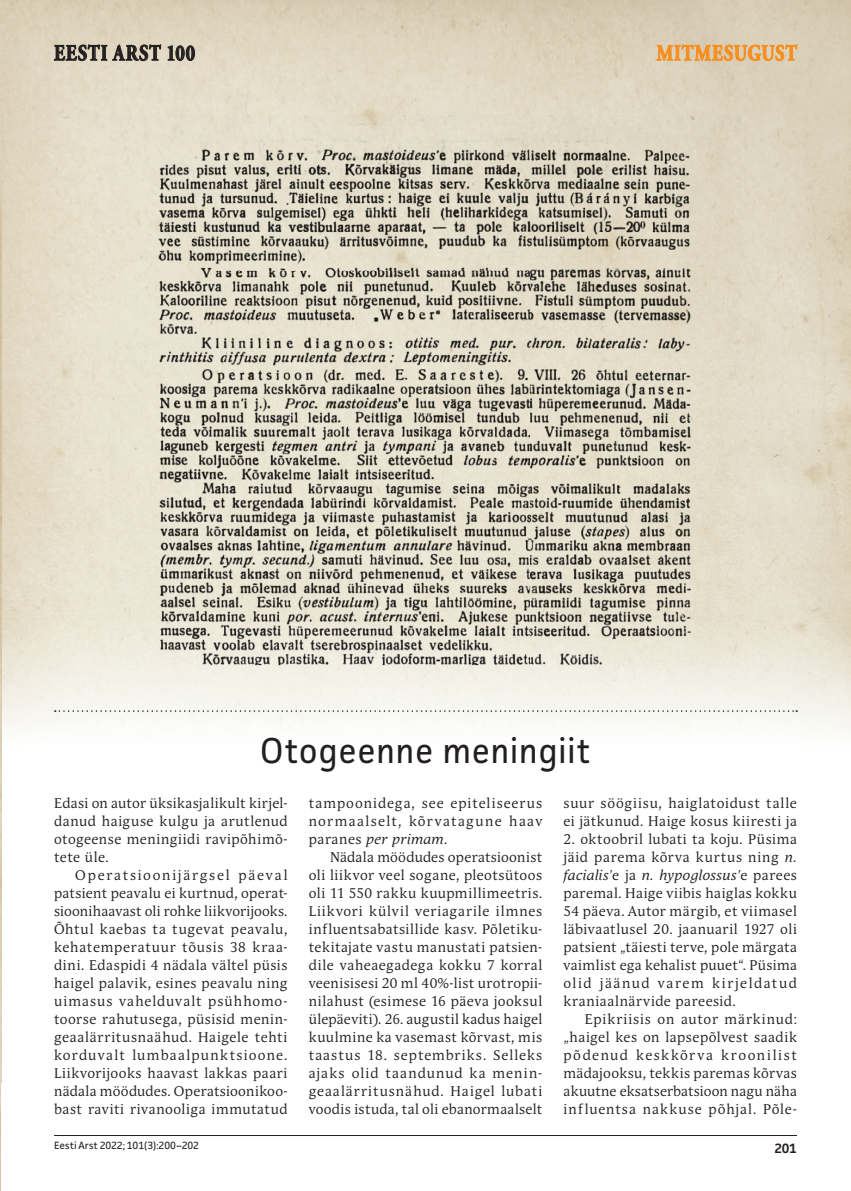
<style>
.page{position:relative;width:851px;height:1191px;background:#fff}
.page>*{position:absolute;margin:0;border:0;box-sizing:border-box;transform-origin:0 0}
.t1{font:36px "Facit";letter-spacing:.015em;color:#231f20;scale:.95 1}
.t2{font:700 22.5px "Adobe Garamond Pro";letter-spacing:.065em;color:#231f20;scale:.8 1}
.t3{font:700 22.5px "Adobe Garamond Pro";letter-spacing:.05em;color:#f68e1e;scale:.8 1}
.t4{font:13.95px/18px "Andulka Book Pro";letter-spacing:.055em;color:#231f20;text-align:justify}
.t5{font:600 13.5px "Facit";color:#231f20}
.t6{font:10.5px "Facit";letter-spacing:-.005em;color:#231f20}
.s1{font-style:italic}
</style>
<div class="page">
<img style="left:0;top:1082px;width:1px;height:109px">
<img style="left:1px;top:0;width:159px;height:671px">
<img style="left:740px;top:154px;width:110px;height:517px">
<img style="left:0;top:0;width:1px;height:1082px">
<img style="left:110px;top:115px;width:630px;height:566px">
<hr style="left:54px;top:1135px;width:742px;height:1px;background:#231f20">
<svg style="left:55px;top:710px;width:742px;height:2px"></svg>
<h2 class="t2" style="left:54px;top:40px;width:177px">EESTI ARST 100</h2>
<h2 class="t3" style="left:656px;top:40px;width:177px">MITMESUGUST</h2>
<h1 class="t1" style="left:260px;top:728px;width:350px">Otogeenne meningiit</h1>
<p class="t4" style="left:54px;top:794px;width:235px">Edasi on autor üksikasjalikult kirjel&shy;danud haiguse kulgu ja arutlenud otogeense meningiidi ravipõhimõ&shy;tete üle.</p>
<p class="t4" style="left:54px;top:866px;width:235px;text-indent:21px">Operatsioonijärgsel päeval patsient peavalu ei kurtnud, operat&shy;sioonihaavast oli rohke liikvorijooks.<br>Õhtul kaebas ta tugevat peavalu, kehatemperatuur tõusis 38 kraa&shy;dini. Edaspidi 4 nädala vältel püsis haigel palavik, esines peavalu ning uimasus vahelduvalt psühhomo&shy;toorse rahutusega, püsisid menin&shy;geaalärritusnaähud. Haigele tehti korduvalt lumbaalpunktsioone.<br>Liikvorijooks haavast lakkas paari nädala möödudes. Operatsioonikoo&shy;bast raviti rivanooliga immutatud</p>
<p class="t4" style="left:309px;top:794px;width:235px">tampoonidega, see epiteliseerus normaalselt, kõrvatagune haav paranes <span class="s1">per primam</span>.</p>
<p class="t4" style="left:309px;top:848px;width:235px;text-indent:21px">Nädala möödudes operatsioonist oli liikvor veel sogane, pleotsütoos oli 11 550 rakku kuupmillimeetris.<br>Liikvori külvil veriagarile ilmnes influentsabatsillide kasv. Põletiku&shy;tekitajate vastu manustati patsien&shy;dile vaheaegadega kokku 7 korral veenisisesi 20 ml 40%-list urotropii&shy;nilahust (esimese 16 päeva jooksul ülepäeviti). 26. augustil kadus haigel kuulmine ka vasemast kõrvast, mis taastus 18. septembriks. Selleks ajaks olid taandunud ka menin&shy;geaalärritusnähud. Haigel lubati voodis istuda, tal oli ebanormaalselt</p>
<p class="t4" style="left:563px;top:794px;width:235px">suur söögiisu, haiglatoidust talle ei jätkunud. Haige kosus kiiresti ja</p>
<p class="t4" style="left:563px;top:830px;width:235px">2. oktoobril lubati ta koju. Püsima jäid parema kõrva kurtus ning <span class="s1">n. facialis</span>’e ja <span class="s1">n. hypoglossus</span>’e parees paremal. Haige viibis haiglas kokku 54 päeva. Autor märgib, et viimasel läbivaatlusel 20. jaanuaril 1927 oli patsient „täiesti terve, pole märgata vaimlist ega kehalist puuet“. Püsima olid jäänud varem kirjeldatud kraniaalnärvide pareesid.</p>
<p class="t4" style="left:563px;top:1010px;width:235px;text-indent:21px">Epikriisis on autor märkinud: „haigel kes on lapsepõlvest saadik põdenud keskkõrva kroonilist mädajooksu, tekkis paremas kõrvas akuutne eksatserbatsioon nagu näha influentsa nakkuse põhjal. Põle-</p>
<p class="t6" style="left:54px;top:1139px;width:146px">Eesti Arst 2022; 101(3):200–202</p>
<p class="t5" style="left:774px;top:1139px;width:24px">201</p>
</div>
